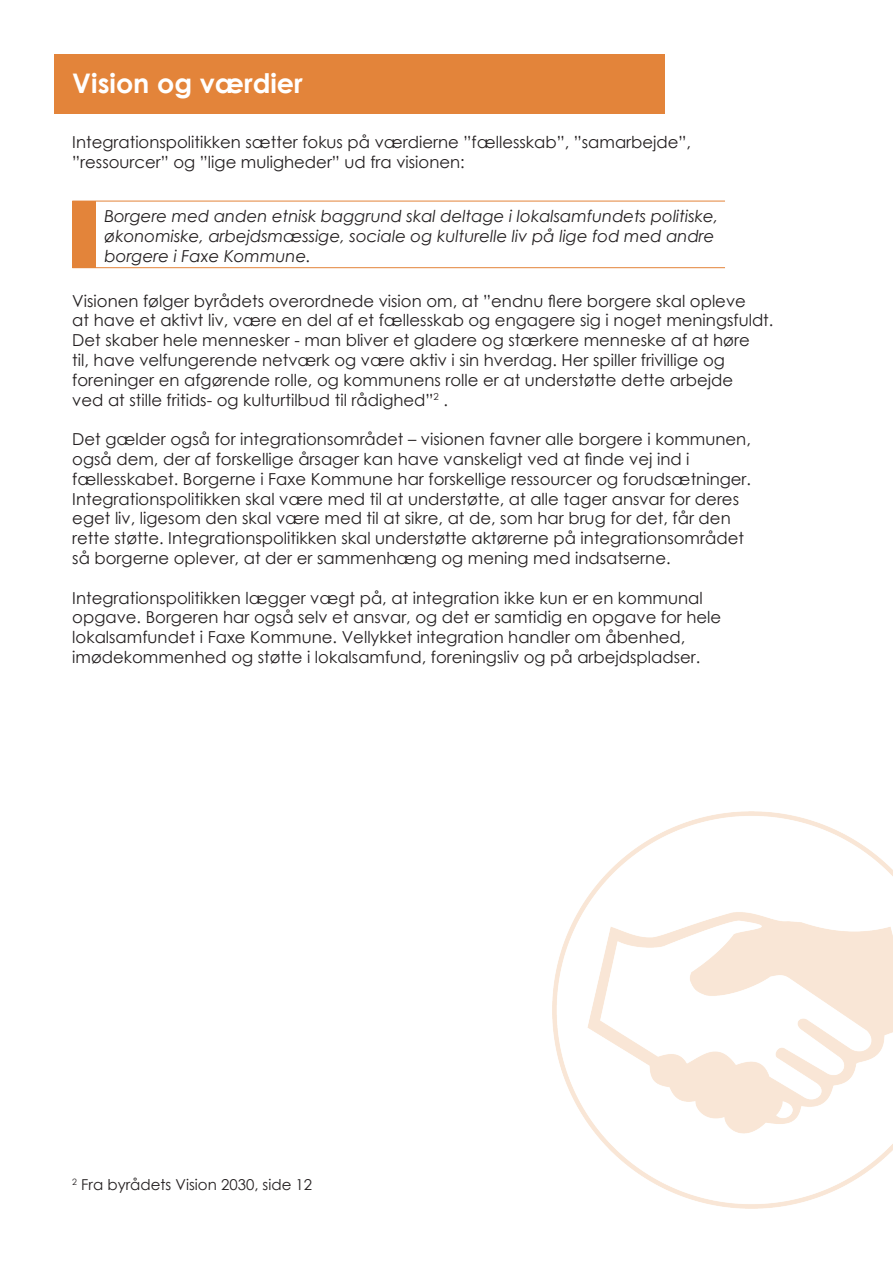
<style>
.page{position:relative;width:893px;height:1263px;background:#fff}
.page>*{position:absolute;margin:0;border:0;box-sizing:border-box;transform-origin:0 0}
.t1{font:700 27px "Century Gothic";color:#fff}
.t2{font:16.5px/19.8px "Century Gothic";color:#231f20}
.t3{font:italic 16.5px/19.8px "Century Gothic";color:#231f20}
.t4{font:15px "Century Gothic";color:#231f20}
</style>
<div class="page">
<div style="left:54px;top:54px;width:611px;height:60px;background:#e3843a"></div>
<div style="left:72px;top:201px;width:24px;height:67px;background:#e3843a"></div>
<hr style="left:72px;top:201px;width:653px;height:1px;background:#e3843a">
<hr style="left:72px;top:267px;width:653px;height:1px;background:#e3843a">
<img style="left:553px;top:811px;width:340px;height:398px">
<p class="t1" style="left:72px;top:63px;width:232px">Vision og værdier</p>
<p class="t2" style="left:72px;top:132px;width:620px">Integrationspolitikken sætter fokus på værdierne ”fællesskab”, ”samarbejde”,</p>
<p class="t2" style="left:72px;top:152px;width:394px">”ressourcer” og ”lige muligheder” ud fra visionen:</p>
<p class="t3" style="left:105px;top:206px;width:615px">Borgere med anden etnisk baggrund skal deltage i lokalsamfundets politiske, økonomiske, arbejdsmæssige, sociale og kulturelle liv på lige fod med andre borgere i Faxe Kommune.</p>
<p class="t2" style="left:72px;top:290px;width:675px">Visionen følger byrådets overordnede vision om, at ”endnu flere borgere skal opleve</p>
<p class="t2" style="left:72px;top:310px;width:703px">at have et aktivt liv, være en del af et fællesskab og engagere sig i noget meningsfuldt.<br>Det skaber hele mennesker - man bliver et gladere og stærkere menneske af at høre</p>
<p class="t2" style="left:72px;top:350px;width:654px">til, have velfungerende netværk og være aktiv i sin hverdag. Her spiller frivillige og</p>
<p class="t2" style="left:72px;top:370px;width:662px">foreninger en afgørende rolle, og kommunens rolle er at understøtte dette arbejde</p>
<p class="t2" style="left:72px;top:389px;width:377px">ved at stille fritids- og kulturtilbud til rådighed”<sup>2</sup> .</p>
<p class="t2" style="left:72px;top:429px;width:680px">Det gælder også for integrationsområdet – visionen favner alle borgere i kommunen, også dem, der af forskellige årsager kan have vanskeligt ved at finde vej ind i</p>
<p class="t2" style="left:72px;top:469px;width:680px">fællesskabet. Borgerne i Faxe Kommune har forskellige ressourcer og forudsætninger.</p>
<p class="t2" style="left:72px;top:488px;width:668px">Integrationspolitikken skal være med til at understøtte, at alle tager ansvar for deres eget liv, ligesom den skal være med til at sikre, at de, som har brug for det, får den</p>
<p class="t2" style="left:72px;top:528px;width:673px">rette støtte. Integrationspolitikken skal understøtte aktørerne på integrationsområdet</p>
<p class="t2" style="left:72px;top:548px;width:600px">så borgerne oplever, at der er sammenhæng og mening med indsatserne.</p>
<p class="t2" style="left:72px;top:587px;width:632px">Integrationspolitikken lægger vægt på, at integration ikke kun er en kommunal</p>
<p class="t2" style="left:72px;top:607px;width:650px">opgave. Borgeren har også selv et ansvar, og det er samtidig en opgave for hele</p>
<p class="t2" style="left:72px;top:627px;width:615px">lokalsamfundet i Faxe Kommune. Vellykket integration handler om åbenhed,</p>
<p class="t2" style="left:72px;top:647px;width:630px">imødekommenhed og støtte i lokalsamfund, foreningsliv og på arbejdspladser.</p>
<p class="t4" style="left:72px;top:1174px;width:241px"><sup>2</sup> Fra byrådets Vision 2030, side 12</p>
</div>
